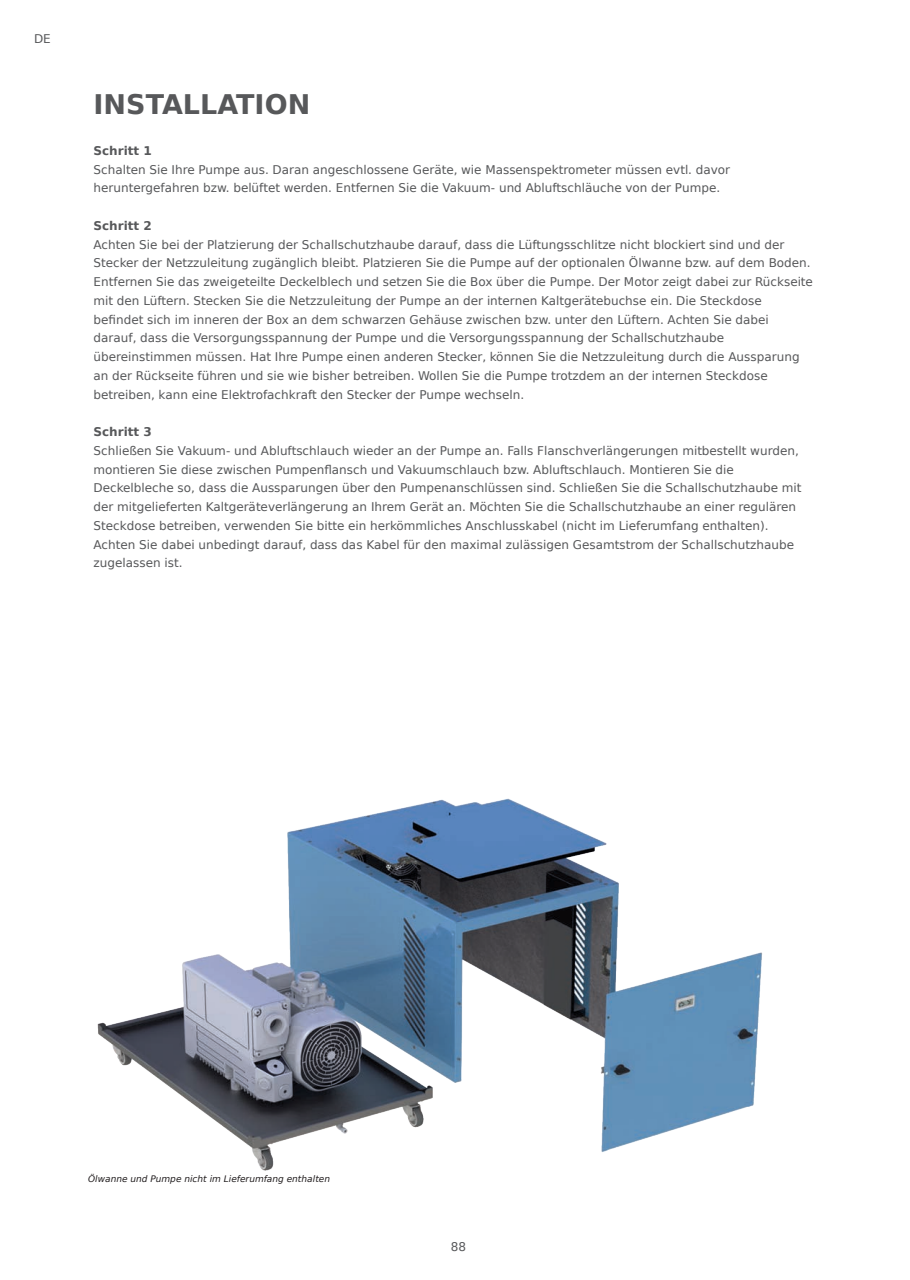
<style>
.page{position:relative;width:910px;height:1280px;background:#fff}
.page>*{position:absolute;margin:0;border:0;box-sizing:border-box;transform-origin:0 0}
.t1{font:700 27px "DejaVu Sans";color:#57585a}
.t2{font:12px/18.8px "DejaVu Sans";color:#57585a}
.t3{font:700 12px "DejaVu Sans";letter-spacing:-.005em;color:#57585a}
.t4{font:italic 9px "DejaVu Sans";color:#231f20}
</style>
<div class="page">
<img style="left:97px;top:798px;width:665px;height:373px">
<p class="t2" style="left:34px;top:29px;width:18px">DE</p>
<h1 class="t1" style="left:94px;top:89px;width:218px">INSTALLATION</h1>
<p class="t3" style="left:94px;top:144px;width:60px">Schritt 1</p>
<p class="t2" style="left:94px;top:160px;width:638px">Schalten Sie Ihre Pumpe aus. Daran angeschlossene Geräte, wie Massenspektrometer müssen evtl. davor heruntergefahren bzw. belüftet werden. Entfernen Sie die Vakuum- und Abluftschläuche von der Pumpe.</p>
<p class="t3" style="left:94px;top:219px;width:60px">Schritt 2</p>
<p class="t2" style="left:94px;top:235px;width:721px">Achten Sie bei der Platzierung der Schallschutzhaube darauf, dass die Lüftungsschlitze nicht blockiert sind und der Stecker der Netzzuleitung zugänglich bleibt. Platzieren Sie die Pumpe auf der optionalen Ölwanne bzw. auf dem Boden.<br>Entfernen Sie das zweigeteilte Deckelblech und setzen Sie die Box über die Pumpe. Der Motor zeigt dabei zur Rückseite mit den Lüftern. Stecken Sie die Netzzuleitung der Pumpe an der internen Kaltgerätebuchse ein. Die Steckdose befindet sich im inneren der Box an dem schwarzen Gehäuse zwischen bzw. unter den Lüftern. Achten Sie dabei darauf, dass die Versorgungsspannung der Pumpe und die Versorgungsspannung der Schallschutzhaube übereinstimmen müssen. Hat Ihre Pumpe einen anderen Stecker, können Sie die Netzzuleitung durch die Aussparung an der Rückseite führen und sie wie bisher betreiben. Wollen Sie die Pumpe trotzdem an der internen Steckdose betreiben, kann eine Elektrofachkraft den Stecker der Pumpe wechseln.</p>
<p class="t3" style="left:94px;top:425px;width:60px">Schritt 3</p>
<p class="t2" style="left:94px;top:441px;width:710px">Schließen Sie Vakuum- und Abluftschlauch wieder an der Pumpe an. Falls Flanschverlängerungen mitbestellt wurden, montieren Sie diese zwischen Pumpenflansch und Vakuumschlauch bzw. Abluftschlauch. Montieren Sie die Deckelbleche so, dass die Aussparungen über den Pumpenanschlüssen sind. Schließen Sie die Schallschutzhaube mit der mitgelieferten Kaltgeräteverlängerung an Ihrem Gerät an. Möchten Sie die Schallschutzhaube an einer regulären Steckdose betreiben, verwenden Sie bitte ein herkömmliches Anschlusskabel (nicht im Lieferumfang enthalten).<br>Achten Sie dabei unbedingt darauf, dass das Kabel für den maximal zulässigen Gesamtstrom der Schallschutzhaube zugelassen ist.</p>
<p class="t4" style="left:88px;top:1174px;width:243px">Ölwanne und Pumpe nicht im Lieferumfang enthalten</p>
<p class="t2" style="left:451px;top:1237px;width:17px">88</p>
</div>
